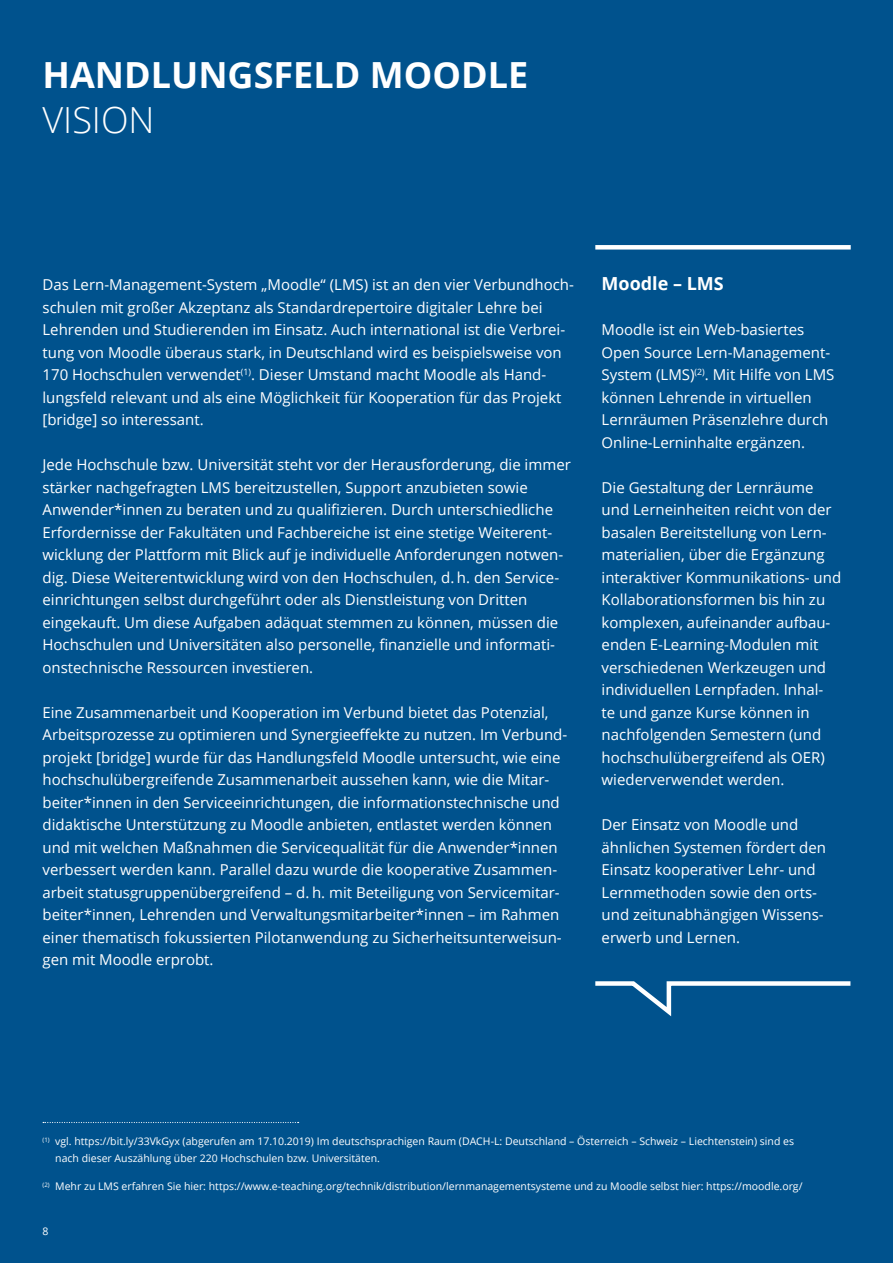
<style>
.page{position:relative;width:893px;height:1263px;background:#00528d}
.page>*{position:absolute;margin:0;border:0;box-sizing:border-box;transform-origin:0 0}
.t1{font:700 36px "Open Sans";color:#fff}
.t2{font:300 36px "Open Sans";color:#fff}
.t3{font:700 18px "Open Sans";color:#fff}
.t4{font:15px/22.5px "Open Sans";color:#fff}
.t5{font:10.5px/16.5px "Open Sans";color:#fff}
</style>
<div class="page">
<div style="left:595px;top:245px;width:256px;height:5px;background:#fff"></div>
<svg style="left:595px;top:981px;width:256px;height:35px"></svg>
<svg style="left:43px;top:1122px;width:256px;height:1px"></svg>
<h1 class="t1" style="left:43px;top:49px;width:487px">HANDLUNGSFELD MOODLE</h1>
<h1 class="t2" style="left:43px;top:95px;width:113px">VISION</h1>
<p class="t4" style="left:43px;top:273px;width:533px">Das Lern-Management-System „Moodle“ (LMS) ist an den vier Verbundhoch&shy;schulen mit großer Akzeptanz als Standardrepertoire digitaler Lehre bei Lehrenden und Studierenden im Einsatz. Auch international ist die Verbrei&shy;tung von Moodle überaus stark, in Deutschland wird es beispielsweise von 170 Hochschulen verwendet<sup>(1)</sup>. Dieser Umstand macht Moodle als Hand&shy;lungsfeld relevant und als eine Möglichkeit für Kooperation für das Projekt [bridge] so interessant.</p>
<p class="t4" style="left:43px;top:453px;width:530px">Jede Hochschule bzw. Universität steht vor der Herausforderung, die immer stärker nachgefragten LMS bereitzustellen, Support anzubieten sowie Anwender*innen zu beraten und zu qualifizieren. Durch unterschiedliche Erfordernisse der Fakultäten und Fachbereiche ist eine stetige Weiterent&shy;wicklung der Plattform mit Blick auf je individuelle Anforderungen notwen&shy;dig. Diese Weiterentwicklung wird von den Hochschulen, d. h. den Service&shy;einrichtungen selbst durchgeführt oder als Dienstleistung von Dritten eingekauft. Um diese Aufgaben adäquat stemmen zu können, müssen die Hochschulen und Universitäten also personelle, finanzielle und informati&shy;onstechnische Ressourcen investieren.</p>
<p class="t4" style="left:43px;top:700px;width:526px">Eine Zusammenarbeit und Kooperation im Verbund bietet das Potenzial, Arbeitsprozesse zu optimieren und Synergieeffekte zu nutzen. Im Verbund&shy;projekt [bridge] wurde für das Handlungsfeld Moodle untersucht, wie eine hochschulübergreifende Zusammenarbeit aussehen kann, wie die Mitar&shy;beiter*innen in den Serviceeinrichtungen, die informationstechnische und didaktische Unterstützung zu Moodle anbieten, entlastet werden können und mit welchen Maßnahmen die Servicequalität für die Anwender*innen verbessert werden kann. Parallel dazu wurde die kooperative Zusammen&shy;arbeit statusgruppenübergreifend – d. h. mit Beteiligung von Servicemitar&shy;beiter*innen, Lehrenden und Verwaltungsmitarbeiter*innen – im Rahmen einer thematisch fokussierten Pilotanwendung zu Sicherheitsunterweisun&shy;gen mit Moodle erprobt.</p>
<p class="t3" style="left:602px;top:271px;width:124px">Moodle – LMS</p>
<p class="t4" style="left:602px;top:318px;width:234px">Moodle ist ein Web-basiertes<br>Open Source Lern-Management-<br>System (LMS)<sup>(2)</sup>. Mit Hilfe von LMS können Lehrende in virtuellen<br>Lernräumen Präsenzlehre durch<br>Online-Lerninhalte ergänzen.</p>
<p class="t4" style="left:602px;top:475px;width:241px">Die Gestaltung der Lernräume und Lerneinheiten reicht von der basalen Bereitstellung von Lern&shy;materialien, über die Ergänzung interaktiver Kommunikations- und<br>Kollaborationsformen bis hin zu komplexen, aufeinander aufbau&shy;enden E-Learning-Modulen mit verschiedenen Werkzeugen und individuellen Lernpfaden. Inhal-<br>te und ganze Kurse können in nachfolgenden Semestern (und hochschulübergreifend als OER) wiederverwendet werden.</p>
<p class="t4" style="left:602px;top:813px;width:226px">Der Einsatz von Moodle und ähnlichen Systemen fördert den<br>Einsatz kooperativer Lehr- und<br>Lernmethoden sowie den orts&shy;und zeitunabhängigen Wissens&shy;erwerb und Lernen.</p>
<p class="t5" style="left:55px;top:1133px;width:740px;text-indent:-13px"><sup>(1)</sup> vgl. https://bit.ly/33VkGyx (abgerufen am 17.10.2019) Im deutschsprachigen Raum (DACH-L: Deutschland – Österreich – Schweiz – Liechtenstein) sind es nach dieser Auszählung über 220 Hochschulen bzw. Universitäten.</p>
<p class="t5" style="left:43px;top:1178px;width:762px"><sup>(2)</sup> Mehr zu LMS erfahren Sie hier: https://www.e-teaching.org/technik/distribution/lernmanagementsysteme und zu Moodle selbst hier: https://moodle.org/</p>
<p class="t5" style="left:43px;top:1223px;width:8px">8</p>
</div>
